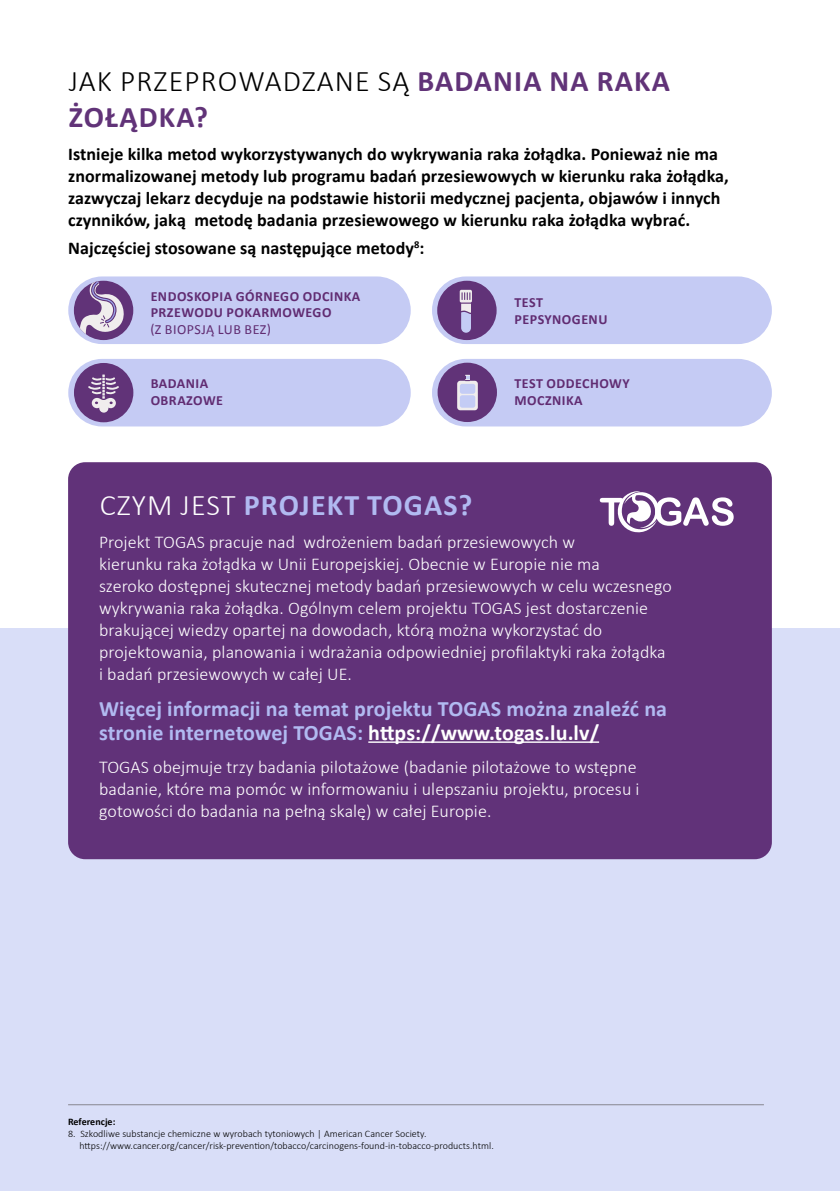
<style>
.page{position:relative;width:840px;height:1191px;background:#fff}
.page>*{position:absolute;margin:0;border:0;box-sizing:border-box;transform-origin:0 0}
.t1{font:700 30px/36px "Calibri";letter-spacing:.04em;color:#613378}
.t2{font:700 30px "Calibri";letter-spacing:.04em;color:#b1baf1}
.t3{font:700 22px/24px "Calibri";letter-spacing:.005em;color:#b1baf1}
.t4{font:300 18px/22px "Calibri";letter-spacing:.005em;color:#fff}
.t5{font:700 18px/22px "Calibri";letter-spacing:.005em;color:#000}
.t6{font:700 14px/16.8px "Calibri";letter-spacing:.035em;color:#612c72}
.t7{font:14px "Calibri";letter-spacing:.035em;color:#612c72}
.t8{font:300 10px/12px "Calibri";letter-spacing:.005em;color:#000}
.t9{font:700 10px "Calibri";letter-spacing:.005em;color:#000}
.s1{font-weight:300;color:#000}
.s2{font-weight:300;color:#fff}
.s3{color:#fff}
</style>
<div class="page">
<div style="left:0;top:628px;width:839px;height:563px;background:#d9def8"></div>
<hr style="left:68px;top:1104px;width:695px;height:1px;background:#332b26">
<div style="left:68px;top:276px;width:342px;height:68px;background:#c5cbf4;border-radius:34px"></div>
<div style="left:432px;top:276px;width:339px;height:68px;background:#c5cbf4;border-radius:34px"></div>
<div style="left:68px;top:359px;width:342px;height:67px;background:#c5cbf4;border-radius:34px"></div>
<div style="left:432px;top:359px;width:339px;height:67px;background:#c5cbf4;border-radius:34px"></div>
<div style="left:74px;top:281px;width:59px;height:59px;background:#613378;border-radius:50%"></div>
<svg style="left:79px;top:281px;width:45px;height:58px"></svg>
<div style="left:437px;top:281px;width:59px;height:59px;background:#613378;border-radius:50%"></div>
<div style="left:74px;top:363px;width:59px;height:59px;background:#613378;border-radius:50%"></div>
<div style="left:437px;top:363px;width:59px;height:59px;background:#613378;border-radius:50%"></div>
<svg style="left:88px;top:374px;width:31px;height:38px"></svg>
<div style="left:459px;top:290px;width:12px;height:12px;background:#f0eded;border-radius:2px"></div>
<svg style="left:461px;top:292px;width:9px;height:41px"></svg>
<div style="left:457px;top:381px;width:20px;height:29px;background:#f0eded;border-radius:3px"></div>
<svg style="left:465px;top:375px;width:4px;height:6px"></svg>
<div style="left:459px;top:384px;width:16px;height:10px;background:#c4ccf5;border-radius:2px"></div>
<div style="left:459px;top:395px;width:16px;height:13px;background:#c4ccf5;border-radius:2px"></div>
<div style="left:68px;top:462px;width:703px;height:397px;background:#613279;border-radius:17px"></div>
<hr style="left:368px;top:741px;width:230px;height:2px;background:#fff">
<svg style="left:599px;top:491px;width:134px;height:42px"></svg>
<h1 class="t1" style="left:69px;top:62px;width:602px"><span class="s1">JAK PRZEPROWADZANE SĄ</span> BADANIA NA RAKA<br>ŻOŁĄDKA?</h1>
<p class="t5" style="left:68px;top:142px;width:662px">Istnieje kilka metod wykorzystywanych do wykrywania raka żołądka. Ponieważ nie ma znormalizowanej metody lub programu badań przesiewowych w kierunku raka żołądka, zazwyczaj lekarz decyduje na podstawie historii medycznej pacjenta, objawów i innych czynników, jaką metodę badania przesiewowego w kierunku raka żołądka wybrać.</p>
<p class="t5" style="left:68px;top:236px;width:357px">Najczęściej stosowane są następujące metody<sup>8</sup>:</p>
<p class="t6" style="left:151px;top:287px;width:211px">ENDOSKOPIA GÓRNEGO ODCINKA<br>PRZEWODU POKARMOWEGO</p>
<p class="t7" style="left:150px;top:320px;width:122px">(Z BIOPSJĄ LUB BEZ)</p>
<p class="t6" style="left:514px;top:293px;width:94px">TEST<br>PEPSYNOGENU</p>
<p class="t6" style="left:151px;top:375px;width:74px">BADANIA<br>OBRAZOWE</p>
<p class="t6" style="left:514px;top:375px;width:117px">TEST ODDECHOWY<br>MOCZNIKA</p>
<h1 class="t2" style="left:100px;top:484px;width:374px"><span class="s2">CZYM JEST</span> PROJEKT TOGAS?</h1>
<p class="t4" style="left:99px;top:531px;width:574px">Projekt TOGAS pracuje nad wdrożeniem badań przesiewowych w<br>kierunku raka żołądka w Unii Europejskiej. Obecnie w Europie nie ma<br>szeroko dostępnej skutecznej metody badań przesiewowych w celu wczesnego wykrywania raka żołądka. Ogólnym celem projektu TOGAS jest dostarczenie brakującej wiedzy opartej na dowodach, którą można wykorzystać do projektowania, planowania i wdrażania odpowiedniej profilaktyki raka żołądka i badań przesiewowych w całej UE.</p>
<p class="t3" style="left:99px;top:695px;width:569px">Więcej informacji na temat projektu TOGAS można znaleźć na stronie internetowej TOGAS: <span class="s3">https://www.togas.lu.lv/</span></p>
<p class="t4" style="left:99px;top:756px;width:541px">TOGAS obejmuje trzy badania pilotażowe (badanie pilotażowe to wstępne badanie, które ma pomóc w informowaniu i ulepszaniu projektu, procesu i gotowości do badania na pełną skalę) w całej Europie.</p>
<p class="t9" style="left:68px;top:1114px;width:49px">Referencje:</p>
<p class="t8" style="left:79px;top:1127px;width:415px;text-indent:-11px">8. Szkodliwe substancje chemiczne w wyrobach tytoniowych | American Cancer Society. https://www.cancer.org/cancer/risk-prevention/tobacco/carcinogens-found-in-tobacco-products.html.</p>
</div>
